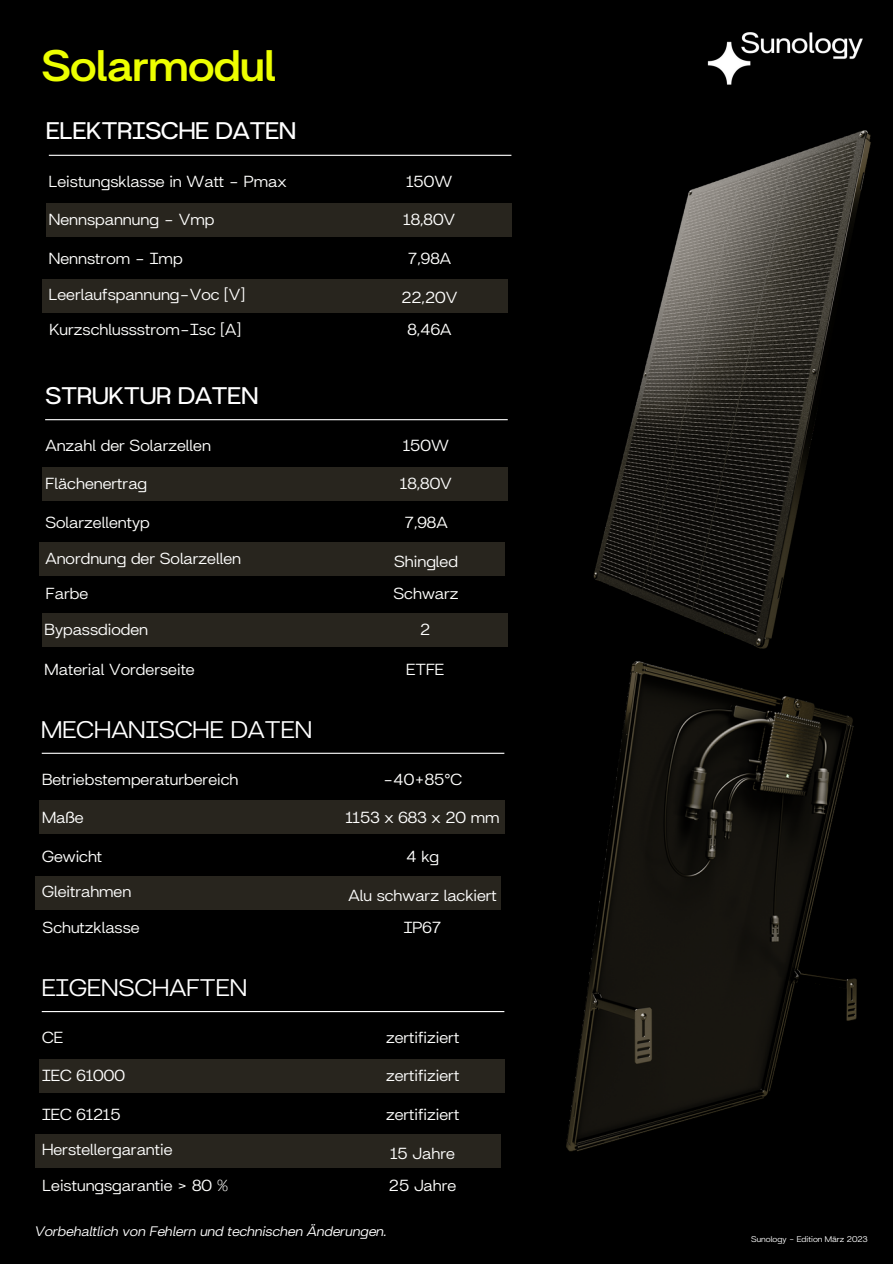
<style>
.page{position:relative;width:893px;height:1264px;background:#fff}
.page>*{position:absolute;margin:0;border:0;box-sizing:border-box;transform-origin:0 0}
.t1{font:800 48px "Britanica";color:#edff00}
.t2{font:700 26.1px "Britanica";color:#fff}
.t3{font:26.1px "Britanica";color:#fff}
.t4{font:17.4px "Britanica";color:#fffffe}
.t5{font:italic 15px "Britanica";color:#fff}
.t6{font:9px "Britanica";color:#fff}
</style>
<div class="page">
<div style="left:0;top:0;width:892px;height:1263px;background:#000"></div>
<img style="left:593px;top:130px;width:278px;height:504px">
<img style="left:566px;top:634px;width:291px;height:518px">
<hr style="left:49px;top:155px;width:462px;height:1px;background:#fff">
<hr style="left:45px;top:419px;width:462px;height:1px;background:#fff">
<div style="left:46px;top:203px;width:465px;height:33px;background:#28251e"></div>
<div style="left:43px;top:279px;width:464px;height:33px;background:#28251e"></div>
<div style="left:43px;top:467px;width:465px;height:33px;background:#28251e"></div>
<div style="left:39px;top:543px;width:465px;height:33px;background:#28251e"></div>
<div style="left:42px;top:613px;width:465px;height:34px;background:#28251e"></div>
<hr style="left:42px;top:752px;width:462px;height:1px;background:#fff">
<div style="left:39px;top:800px;width:465px;height:34px;background:#28251e"></div>
<div style="left:36px;top:876px;width:465px;height:33px;background:#28251e"></div>
<hr style="left:42px;top:1011px;width:462px;height:1px;background:#fff">
<div style="left:39px;top:1058px;width:465px;height:34px;background:#28251e"></div>
<div style="left:36px;top:1134px;width:465px;height:34px;background:#28251e"></div>
<img style="left:707px;top:32px;width:156px;height:53px">
<h1 class="t1" style="left:42px;top:32px;width:235px">Solarmodul</h1>
<p class="t2" style="left:46px;top:112px;width:251px">ELEKTRISCHE DATEN</p>
<h2 class="t4" style="left:49px;top:169px;width:239px">Leistungsklasse in Watt - Pmax</h2>
<p class="t4" style="left:406px;top:169px;width:47px">150W</p>
<h5 class="t4" style="left:49px;top:207px;width:167px">Nennspannung - Vmp</h5>
<h4 class="t4" style="left:403px;top:207px;width:53px">18,80V</h4>
<h5 class="t4" style="left:49px;top:246px;width:135px">Nennstrom - Imp</h5>
<h4 class="t4" style="left:408px;top:246px;width:45px">7,98A</h4>
<h5 class="t4" style="left:49px;top:282px;width:198px">Leerlaufspannung-Voc [V]</h5>
<h4 class="t4" style="left:49px;top:317px;width:193px">Kurzschlussstrom-Isc [A]</h4>
<h5 class="t4" style="left:401px;top:285px;width:57px">22,20V</h5>
<h4 class="t4" style="left:407px;top:317px;width:46px">8,46A</h4>
<h4 class="t2" style="left:46px;top:377px;width:214px">STRUKTUR DATEN</h4>
<h5 class="t4" style="left:45px;top:433px;width:167px">Anzahl der Solarzellen</h5>
<h2 class="t4" style="left:403px;top:433px;width:47px">150W</h2>
<h5 class="t4" style="left:45px;top:471px;width:103px">Flächenertrag</h5>
<h4 class="t4" style="left:400px;top:471px;width:53px">18,80V</h4>
<h5 class="t4" style="left:45px;top:510px;width:106px">Solarzellentyp</h5>
<h4 class="t4" style="left:404px;top:510px;width:45px">7,98A</h4>
<h5 class="t4" style="left:45px;top:546px;width:197px">Anordnung der Solarzellen</h5>
<h4 class="t4" style="left:46px;top:581px;width:44px">Farbe</h4>
<h5 class="t4" style="left:394px;top:549px;width:65px">Shingled</h5>
<h5 class="t4" style="left:393px;top:581px;width:66px">Schwarz</h5>
<h5 class="t4" style="left:45px;top:617px;width:105px">Bypassdioden</h5>
<h5 class="t4" style="left:420px;top:617px;width:12px">2</h5>
<h5 class="t4" style="left:45px;top:657px;width:152px">Material Vorderseite</h5>
<p class="t4" style="left:406px;top:657px;width:40px">ETFE</p>
<p class="t3" style="left:41px;top:711px;width:272px">MECHANISCHE DATEN</p>
<h5 class="t4" style="left:42px;top:767px;width:198px">Betriebstemperaturbereich</h5>
<h4 class="t4" style="left:383px;top:767px;width:81px">-40+85°C</h4>
<h3 class="t4" style="left:42px;top:805px;width:43px">Maße</h3>
<h5 class="t4" style="left:346px;top:805px;width:155px">1153 x 683 x 20 mm</h5>
<h4 class="t4" style="left:42px;top:844px;width:62px">Gewicht</h4>
<h5 class="t4" style="left:406px;top:844px;width:34px">4 kg</h5>
<h5 class="t4" style="left:42px;top:879px;width:91px">Gleitrahmen</h5>
<h5 class="t4" style="left:43px;top:914px;width:98px">Schutzklasse</h5>
<h5 class="t4" style="left:348px;top:883px;width:150px">Alu schwarz lackiert</h5>
<h5 class="t4" style="left:404px;top:914px;width:39px">IP67</h5>
<h4 class="t3" style="left:42px;top:969px;width:207px">EIGENSCHAFTEN</h4>
<h5 class="t4" style="left:42px;top:1025px;width:23px">CE</h5>
<h3 class="t4" style="left:386px;top:1025px;width:75px">zertifiziert</h3>
<h4 class="t4" style="left:42px;top:1063px;width:84px">IEC 61000</h4>
<h5 class="t4" style="left:386px;top:1063px;width:75px">zertifiziert</h5>
<h4 class="t4" style="left:42px;top:1102px;width:80px">IEC 61215</h4>
<h5 class="t4" style="left:386px;top:1102px;width:75px">zertifiziert</h5>
<h4 class="t4" style="left:42px;top:1137px;width:132px">Herstellergarantie</h4>
<h5 class="t4" style="left:43px;top:1173px;width:187px">Leistungsgarantie &gt; 80 %</h5>
<h5 class="t4" style="left:390px;top:1141px;width:66px">15 Jahre</h5>
<h5 class="t4" style="left:389px;top:1173px;width:69px">25 Jahre</h5>
<h5 class="t5" style="left:35px;top:1221px;width:353px">Vorbehaltlich von Fehlern und technischen Änderungen.</h5>
<h5 class="t6" style="left:751px;top:1232px;width:118px">Sunology - Edition März 2023</h5>
</div>
